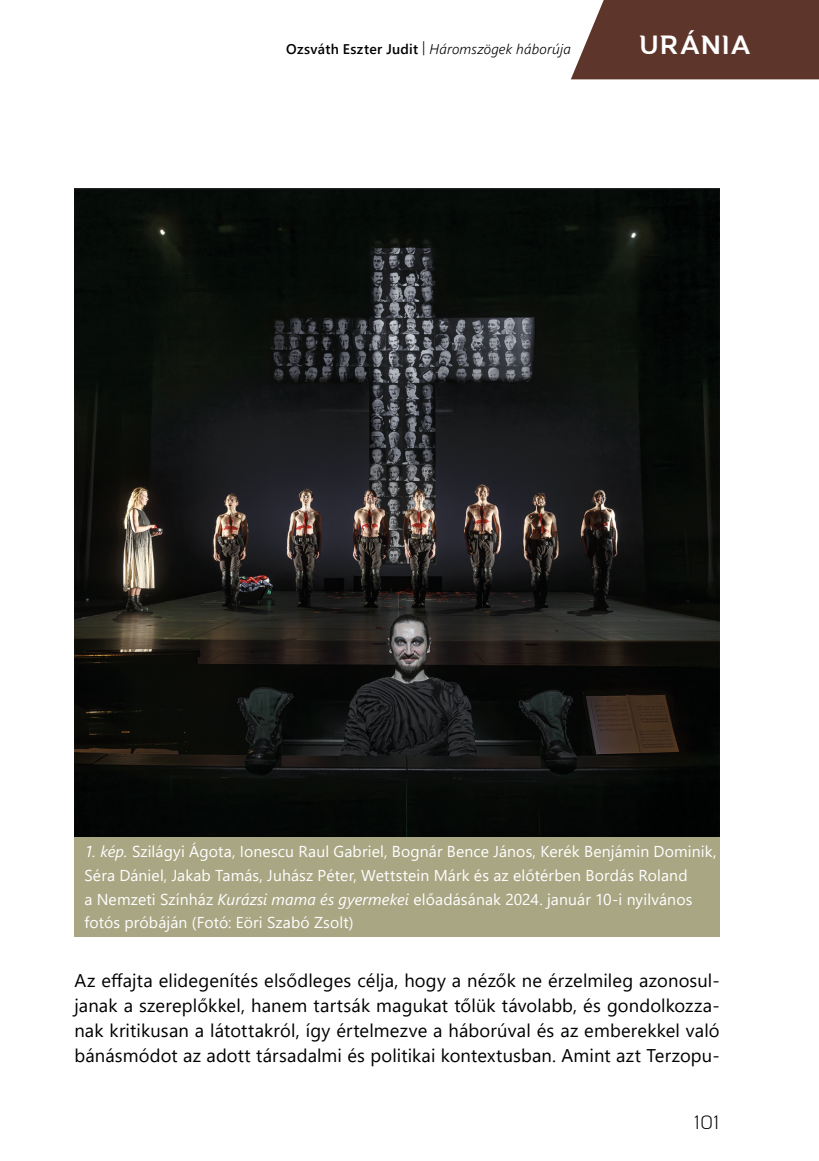
<style>
.page{position:relative;width:819px;height:1161px;background:#fff}
.page>*{position:absolute;margin:0;border:0;box-sizing:border-box;transform-origin:0 0}
.t1{font:700 26.25px "MAINLUX";letter-spacing:.06em;color:#fff}
.t2{font:300 19.25px "Mainlux";color:#000}
.t3{font:18.38px/24.8px "Segoe UI";letter-spacing:.005em;color:#000;text-align:justify}
.t4{font:15.75px/23.6px "Segoe UI";letter-spacing:.01em;color:#fff}
.t5{font:italic 300 14px "Segoe UI";letter-spacing:.015em;color:#000}
.s1{font-weight:600;font-style:normal}
.s2{font-style:normal}
.s3{font-style:italic}
</style>
<div class="page">
<svg style="left:571px;top:0;width:248px;height:79px;background:#694339"></svg>
<img style="left:74px;top:189px;width:645px;height:648px">
<div style="left:74px;top:837px;width:645px;height:100px;background:#a9a683"></div>
<p class="t5" style="left:286px;top:35px;width:286px"><span class="s1">Ozsváth Eszter Judit</span> <span class="s2">|</span> Háromszögek háborúja</p>
<h1 class="t1" style="left:639px;top:28px;width:112px">URÁNIA</h1>
<p class="t4" style="left:84px;top:838px;width:633px"><span class="s3">1. kép.</span> Szilágyi Ágota, Ionescu Raul Gabriel, Bognár Bence János, Kerék Benjámin Dominik, Séra Dániel, Jakab Tamás, Juhász Péter, Wettstein Márk és az előtérben Bordás Roland<br>a Nemzeti Színház <span class="s3">Kurázsi mama és gyermekei</span> előadásának 2024. január 10-i nyilvános fotós próbáján (Fotó: Eöri Szabó Zsolt)</p>
<p class="t3" style="left:74px;top:966px;width:646px">Az effajta elidegenítés elsődleges célja, hogy a nézők ne érzelmileg azonosul&shy;janak a szereplőkkel, hanem tartsák magukat tőlük távolabb, és gondolkozza&shy;nak kritikusan a látottakról, így értelmezve a háborúval és az emberekkel való bánásmódot az adott társadalmi és politikai kontextusban. Amint azt Terzopu-</p>
<p class="t2" style="left:694px;top:1111px;width:27px">101</p>
</div>
